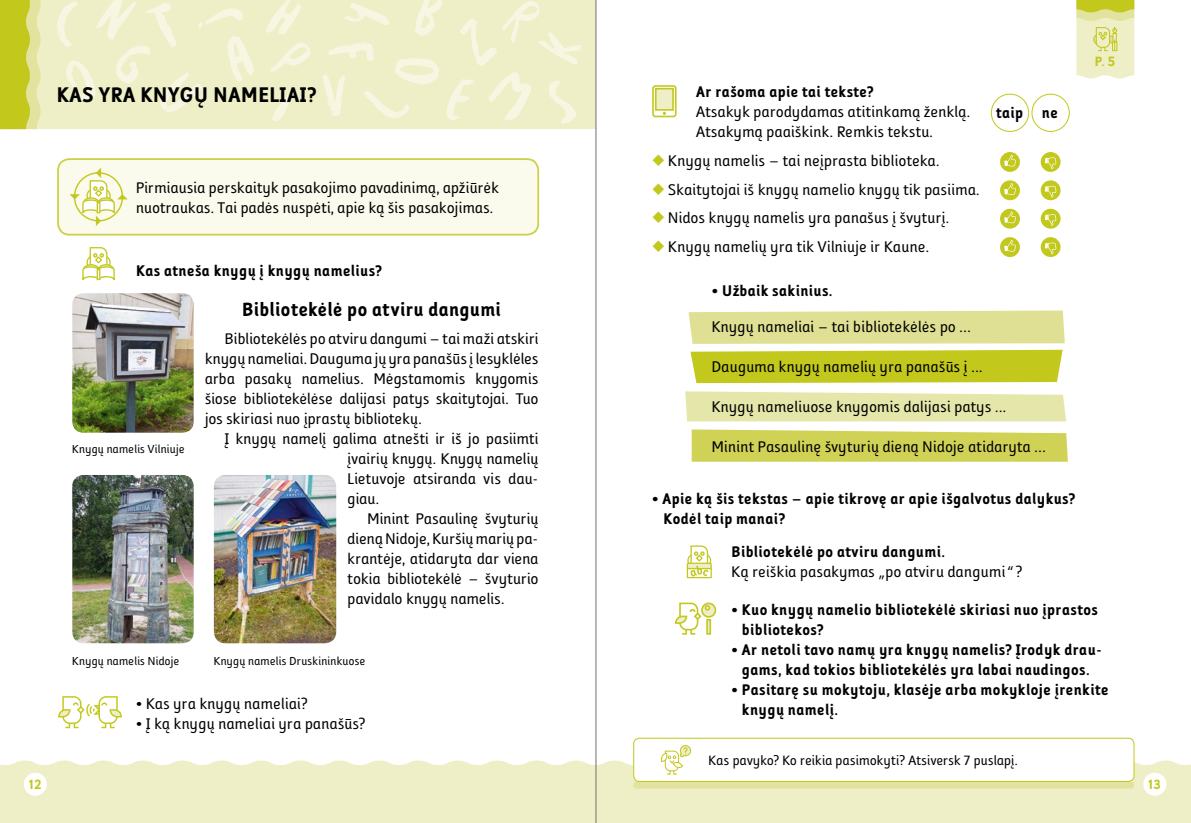
<style>
.page{position:relative;width:1191px;height:823px;background:#fff}
.page>*{position:absolute;margin:0;border:0;box-sizing:border-box;transform-origin:0 0}
.t1{font:700 22px "Folder Rg";color:#000}
.t2{font:700 20px "Folder Rg";letter-spacing:-.01em;color:#000}
.t3{font:16px/20px "Folder Rg";color:#000}
.t4{font:700 16px/20px "Folder Rg";color:#000}
.t5{font:14px "Folder Rg";letter-spacing:-.005em;color:#000}
.t6{font:700 14px "Folder Rg";color:#c2c81c}
.t7{font:12px "Folder Rg";color:#000}
</style>
<div class="page">
<div style="left:0;top:0;width:596px;height:129px;background:#eeeec7"></div>
<svg style="left:415px;top:0;width:27px;height:36px"></svg>
<svg style="left:446px;top:79px;width:28px;height:41px"></svg>
<svg style="left:328px;top:42px;width:46px;height:19px"></svg>
<svg style="left:266px;top:0;width:35px;height:35px"></svg>
<svg style="left:272px;top:86px;width:23px;height:35px"></svg>
<svg style="left:363px;top:91px;width:46px;height:27px"></svg>
<svg style="left:488px;top:72px;width:43px;height:48px"></svg>
<svg style="left:395px;top:58px;width:44px;height:26px"></svg>
<svg style="left:270px;top:43px;width:40px;height:29px"></svg>
<svg style="left:57px;top:0;width:197px;height:112px"></svg>
<svg style="left:323px;top:75px;width:22px;height:41px"></svg>
<svg style="left:344px;top:3px;width:45px;height:22px"></svg>
<svg style="left:460px;top:1px;width:122px;height:65px"></svg>
<svg style="left:549px;top:81px;width:27px;height:43px"></svg>
<svg style="left:0;top:0;width:41px;height:129px;background:#ccd147"></svg>
<svg style="left:691px;top:429px;width:376px;height:32px;background:#d3d562"></svg>
<div style="left:688px;top:310px;width:376px;height:33px;background:#dfe093"></div>
<svg style="left:690px;top:349px;width:372px;height:34px;background:#c6cc2d"></svg>
<svg style="left:685px;top:391px;width:381px;height:30px;background:#e6e7af"></svg>
<div style="left:58px;top:159px;width:480px;height:75px;background:#fafaed;border-radius:11px"></div>
<div style="left:57px;top:158px;width:482px;height:77px;border:2px solid #cdd049;border-radius:11px"></div>
<svg style="left:69px;top:168px;width:59px;height:58px"></svg>
<img style="left:72px;top:293px;width:122px;height:139px">
<img style="left:72px;top:475px;width:122px;height:168px">
<img style="left:214px;top:475px;width:122px;height:168px">
<div style="left:702px;top:603px;width:13px;height:13px;background:#eeeec7;border-radius:50%"></div>
<div style="left:701px;top:602px;width:15px;height:15px;border:2px solid #c2c81c;border-radius:50%"></div>
<svg style="left:674px;top:602px;width:36px;height:33px"></svg>
<svg style="left:706px;top:618px;width:5px;height:16px"></svg>
<svg style="left:82px;top:247px;width:33px;height:34px"></svg>
<svg style="left:58px;top:696px;width:64px;height:31px"></svg>
<div style="left:633px;top:737px;width:501px;height:44px;border:1px solid #c2c81c;border-radius:6px"></div>
<svg style="left:0;top:744px;width:1191px;height:78px"></svg>
<div style="left:1031px;top:94px;width:38px;height:38px;border:1px solid #c2c81c;border-radius:50%"></div>
<div style="left:990px;top:94px;width:39px;height:38px;border:1px solid #c2c81c;border-radius:50%"></div>
<svg style="left:1000px;top:152px;width:20px;height:20px"></svg>
<svg style="left:1004px;top:154px;width:11px;height:12px"></svg>
<svg style="left:1040px;top:152px;width:20px;height:20px"></svg>
<svg style="left:1044px;top:157px;width:12px;height:12px"></svg>
<svg style="left:1000px;top:180px;width:20px;height:20px"></svg>
<svg style="left:1004px;top:183px;width:11px;height:12px"></svg>
<svg style="left:1040px;top:180px;width:20px;height:20px"></svg>
<svg style="left:1044px;top:186px;width:12px;height:11px"></svg>
<svg style="left:1000px;top:209px;width:20px;height:19px"></svg>
<svg style="left:1004px;top:211px;width:11px;height:12px"></svg>
<div style="left:1040px;top:209px;width:20px;height:19px;background:#c2c81c;border-radius:50%"></div>
<svg style="left:1044px;top:214px;width:12px;height:12px"></svg>
<svg style="left:1000px;top:237px;width:20px;height:20px"></svg>
<svg style="left:1004px;top:240px;width:11px;height:11px"></svg>
<svg style="left:1040px;top:237px;width:20px;height:20px"></svg>
<svg style="left:1044px;top:242px;width:12px;height:12px"></svg>
<svg style="left:687px;top:576px;width:25px;height:2px"></svg>
<svg style="left:686px;top:545px;width:26px;height:31px"></svg>
<div style="left:652px;top:85px;width:24px;height:32px;border:2px solid #c2c81c;border-radius:2px"></div>
<div style="left:655px;top:88px;width:19px;height:23px;background:#eeeec7;border:2px solid #c2c81c"></div>
<svg style="left:1076px;top:0;width:58px;height:78px;background:#e4e6a4"></svg>
<hr style="left:595px;top:0;width:1px;height:822px;background:#706f6f">
<h1 class="t1" style="left:57px;top:82px;width:13px">KAS</h1>
<h1 class="t1" style="left:99px;top:82px;width:219px">YRA KNYGŲ NAMELIAI?</h1>
<p class="t3" style="left:136px;top:177px;width:365px">Pirmiausia perskaityk pasakojimo pavadinimą, apžiūrėk nuotraukas. Tai padės nuspėti, apie ką šis pasakojimas.</p>
<p class="t4" style="left:136px;top:260px;width:248px">Kas atneša knygų į knygų namelius?</p>
<p class="t2" style="left:242px;top:297px;width:261px">Bibliotekėlė po atviru dangumi</p>
<p class="t3" style="left:205px;top:329px;width:335px;text-align:justify;text-indent:20px">Bibliotekėlės po atviru dangumi – tai maži atskiri knygų nameliai. Dauguma jų yra panašūs į lesyklėles arba pasakų namelius. M ėgstamomis knygomis šiose bibliotekėlėse dalijasi patys skaitytojai. Tuo jos skiriasi nuo įprastų bibliotekų.</p>
<p class="t3" style="left:347px;top:429px;width:193px;text-align:justify;text-indent:-123px">Į knygų namelį galima atnešti ir iš jo pasiimti įvairių knygų. Knygų namelių Lietuvoje atsiranda vis dau&shy;giau.</p>
<p class="t3" style="left:347px;top:509px;width:193px;text-align:justify;text-indent:20px">M inint Pasaulinę švyturių dieną Nidoje, Kuršių marių pa&shy;krantėje, atidaryta dar viena tokia bibliotekėlė – švyturio pavidalo knygų namelis.</p>
<p class="t7" style="left:72px;top:442px;width:114px">Knygų namelis Vilniuje</p>
<p class="t7" style="left:72px;top:654px;width:109px">Knygų namelis Nidoje</p>
<p class="t7" style="left:214px;top:654px;width:153px">Knygų namelis Druskininkuose</p>
<p class="t3" style="left:136px;top:693px;width:173px">• Kas yra knygų nameliai?</p>
<p class="t3" style="left:136px;top:713px;width:231px">• Į ką knygų nameliai yra panašūs?</p>
<p class="t6" style="left:1095px;top:53px;width:22px">P. 5</p>
<p class="t4" style="left:696px;top:82px;width:179px">Ar rašoma apie tai tekste?</p>
<p class="t3" style="left:696px;top:102px;width:276px">Atsakyk parodydamas atitinkamą ženklą.<br>Atsakymą paaiškink. Remkis tekstu.</p>
<p class="t3" style="left:668px;top:146px;width:313px;line-height:28.5px">Knygų namelis – tai neįprasta biblioteka.<br>Skaitytojai iš knygų namelio knygų tik pasiima.<br>Nidos knygų namelis yra panašus į švyturį.<br>Knygų namelių yra tik Vilniuje ir Kaune.</p>
<p class="t4" style="left:711px;top:280px;width:123px">• Užbaik sakinius.</p>
<p class="t3" style="left:711px;top:316px;width:261px">Knygų nameliai – tai bibliotekėlės po ...</p>
<p class="t3" style="left:711px;top:356px;width:273px">Dauguma knygų namelių yra panašūs į ...</p>
<p class="t3" style="left:711px;top:396px;width:296px">Knygų nameliuose knygomis dalijasi patys ...</p>
<p class="t3" style="left:711px;top:436px;width:336px">M inint Pasaulinę švyturių dieną Nidoje atidaryta ...</p>
<p class="t4" style="left:663px;top:488px;width:414px;text-indent:-11px">• Apie ką šis tekstas – apie tikrovę ar apie išgalvotus dalykus?<br>Kodėl taip manai?</p>
<p class="t4" style="left:731px;top:541px;width:216px">Bibliotekėlė po atviru dangumi.</p>
<p class="t3" style="left:731px;top:561px;width:292px">Ką reiškia pasakymas „po atviru dangumi“?</p>
<p class="t4" style="left:742px;top:599px;width:358px;text-indent:-10px">• Kuo knygų namelio bibliotekėlė skiriasi nuo įprastos bibliotekos?</p>
<p class="t4" style="left:731px;top:639px;width:372px;text-align:center">• Ar netoli tavo namų yra knygų namelis? Įrodyk drau&shy;gams, kad tokios bibliotekėlės yra labai naudingos.</p>
<p class="t4" style="left:742px;top:679px;width:368px;text-indent:-10px">• Pasitarę su mokytoju, klasėje arba mokykloje įrenkite knygų namelį.</p>
<p class="t4" style="left:996px;top:102px;width:64px">taip ne</p>
<p class="t5" style="left:708px;top:752px;width:311px">Kas pavyko? Ko reikia pasimokyti? Atsiversk 7 puslapį.</p>
<p class="t6" style="left:29px;top:775px;width:14px">12</p>
<p class="t6" style="left:1148px;top:775px;width:15px">13</p>
</div>
